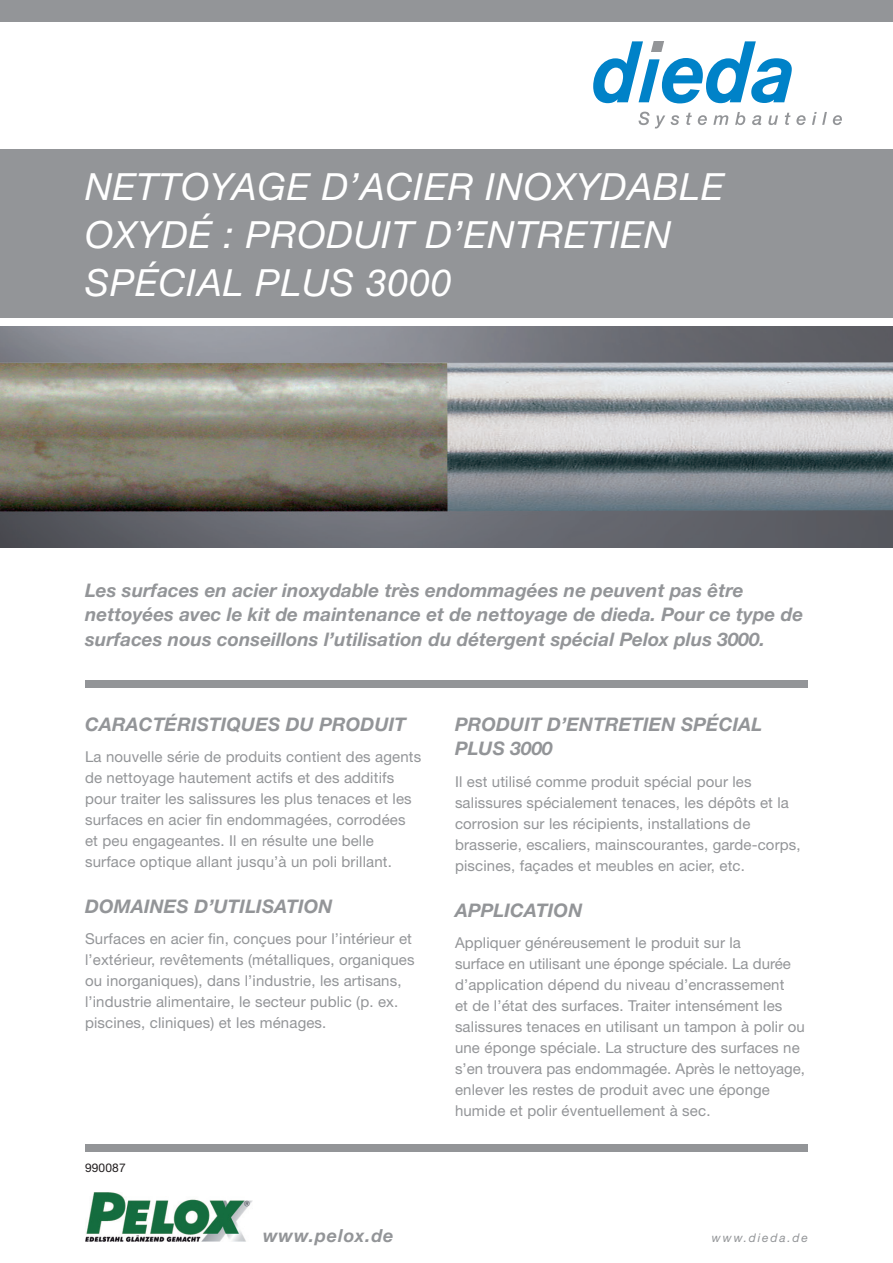
<style>
.page{position:relative;width:893px;height:1263px;background:#fff}
.page>*{position:absolute;margin:0;border:0;box-sizing:border-box;transform-origin:0 0}
.t1{font:italic 37.5px/48px "Helvetica Neue LT Pro";letter-spacing:.02em;color:#fff}
.t2{font:italic 700 18.75px/24.8px "Helvetica Neue LT Pro";letter-spacing:.005em;color:#939598}
.t3{font:italic 700 18.75px/24.8px "Helvetica Neue LT Pro";letter-spacing:.045em;color:#939598}
.t4{font:italic 700 18.75px "Helvetica Neue LT Pro";letter-spacing:.11em;color:#939598}
.t5{font:italic 700 18px "Helvetica Neue LT Pro";letter-spacing:.05em;color:#939598}
.t6{font:15px/21px "Helvetica Neue LT Pro";letter-spacing:.01em;color:#939598}
.t7{font:italic 12px "Helvetica Neue LT Pro";letter-spacing:.15em;color:#939598}
.t8{font:12px "Helvetica Neue LT Pro";letter-spacing:.01em;color:#231f20}
</style>
<div class="page">
<img style="left:0;top:326px;width:893px;height:222px">
<div style="left:0;top:0;width:893px;height:21px;background:#939598"></div>
<svg style="left:638px;top:112px;width:27px;height:17px"></svg>
<svg style="left:671px;top:115px;width:8px;height:10px"></svg>
<svg style="left:686px;top:113px;width:6px;height:12px"></svg>
<svg style="left:698px;top:115px;width:9px;height:10px"></svg>
<svg style="left:713px;top:115px;width:15px;height:10px"></svg>
<svg style="left:735px;top:112px;width:10px;height:13px"></svg>
<svg style="left:752px;top:115px;width:9px;height:10px"></svg>
<svg style="left:768px;top:115px;width:10px;height:10px"></svg>
<svg style="left:785px;top:113px;width:5px;height:12px"></svg>
<svg style="left:796px;top:115px;width:10px;height:10px"></svg>
<svg style="left:812px;top:112px;width:15px;height:13px"></svg>
<svg style="left:833px;top:115px;width:9px;height:10px"></svg>
<svg style="left:593px;top:41px;width:199px;height:62px"></svg>
<div style="left:0;top:149px;width:893px;height:169px;background:#939598"></div>
<div style="left:85px;top:680px;width:723px;height:8px;background:#939598"></div>
<img style="left:85px;top:1193px;width:167px;height:48px">
<div style="left:85px;top:1144px;width:723px;height:8px;background:#939598"></div>
<h1 class="t1" style="left:85px;top:162px;width:638px">NETTOYAGE D’ACIER INOXYDABLE<br>OXYDÉ : PRODUIT D’ENTRETIEN<br>SPÉCIAL PLUS 3000</h1>
<p class="t2" style="left:85px;top:577px;width:720px">Les surfaces en acier inoxydable très endommagées ne peuvent pas être nettoyées avec le kit de maintenance et de nettoyage de dieda. Pour ce type de surfaces nous conseillons l’utilisation du détergent spécial Pelox plus 3000.</p>
<p class="t4" style="left:85px;top:712px;width:322px">Caractéristiques du pr oduit</p>
<p class="t6" style="left:85px;top:746px;width:338px">La nouvelle série de produits contient des agents de nettoyage hautement actifs et des additifs pour traiter les salissures les plus tenaces et les surfaces en acier fin endommagées, corrodées et peu engageantes. Il en résulte une belle surface optique allant jusqu’à un poli brillant.</p>
<p class="t3" style="left:85px;top:893px;width:246px">Domaines d’utilisation</p>
<p class="t6" style="left:85px;top:928px;width:331px">Surfaces en acier fin, conçues pour l’intérieur et l’extérieur, revêtements (métalliques, organiques ou inorganiques), dans l’industrie, les artisans, l’industrie alimentaire, le secteur public (p. ex. piscines, cliniques) et les ménages.</p>
<p class="t8" style="left:85px;top:1160px;width:42px">990087</p>
<p class="t5" style="left:263px;top:1224px;width:132px">www.pelox.de</p>
<p class="t3" style="left:455px;top:711px;width:309px">Pr oduit d’entretien spécial plus 3000</p>
<p class="t6" style="left:455px;top:771px;width:347px">Il est utilisé comme produit spécial pour les salissures spécialement tenaces, les dépôts et la corrosion sur les récipients, installations de brasserie, escaliers, mainscourantes, garde-corps, piscines, façades et meubles en acier, etc.</p>
<p class="t2" style="left:455px;top:897px;width:126px">Application</p>
<p class="t6" style="left:455px;top:932px;width:352px">Appliquer généreusement le produit sur la<br>surface en utilisant une éponge spéciale. La durée d’application dépend du niveau d’encrassement<br>et de l’état des surfaces. Traiter intensément les salissures tenaces en utilisant un tampon à polir ou une éponge spéciale. La structure des surfaces ne s’en trouvera pas endommagée. Après le nettoyage, enlever les restes de produit avec une éponge humide et polir éventuellement à sec.</p>
<p class="t7" style="left:712px;top:1230px;width:98px">WWW.DIEDA.DE</p>
</div>
